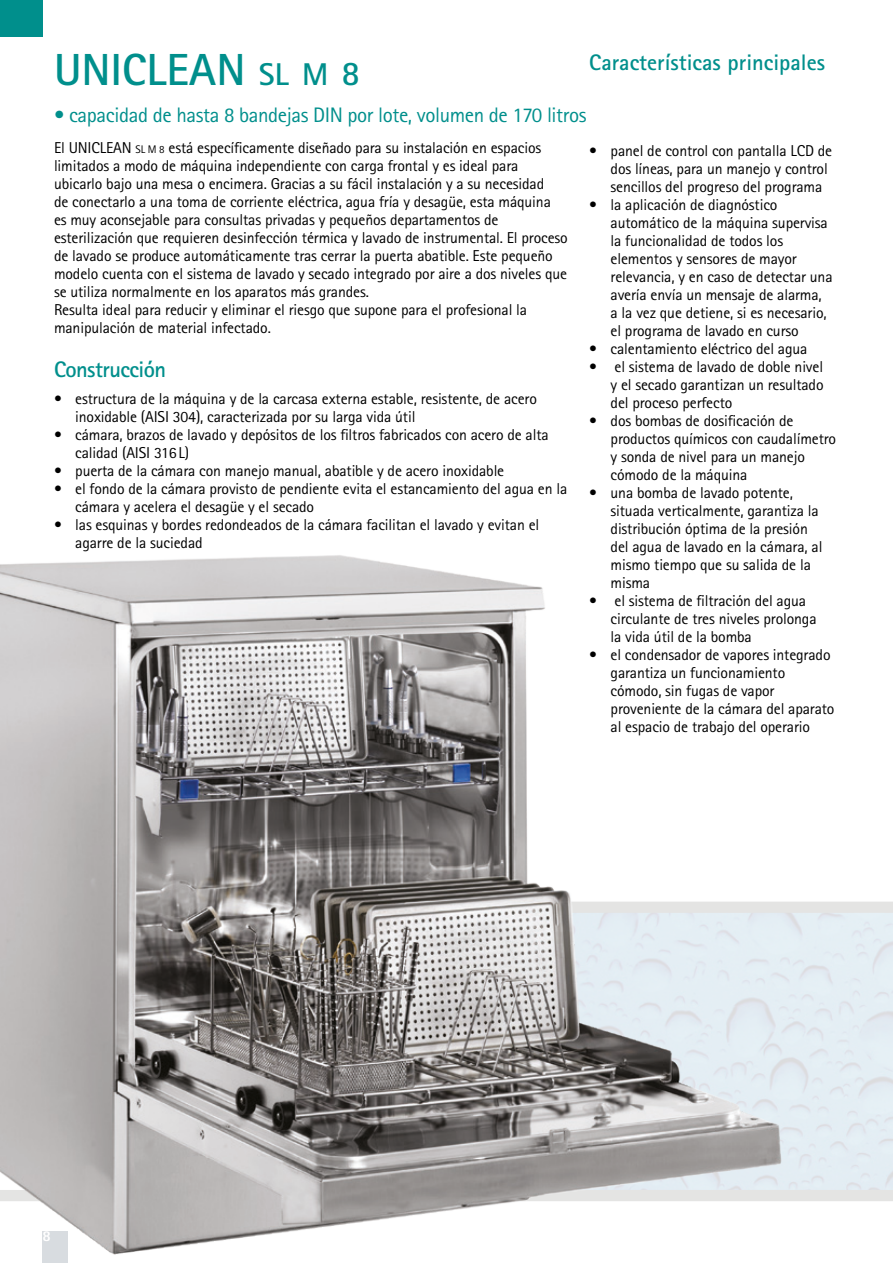
<style>
.page{position:relative;width:893px;height:1263px;background:#fff}
.page>*{position:absolute;margin:0;border:0;box-sizing:border-box;transform-origin:0 0}
.t1{font:700 45px "Rotis Sans Serif Std";color:#008f8c}
.podnadpis_zeleny{font:700 22.5px "Rotis Sans Serif Std";color:#008f8c}
.podnadpis_zeleny-2{font:700 22.5px "Rotis Sans Serif Std";letter-spacing:-.025em;color:#008f8c}
.odrazka_zelena{font:21px "Rotis Sans Serif Std";letter-spacing:-.02em;color:#008f8c}
.odrazka{font:15.75px/18px "Rotis Sans Serif Std";letter-spacing:-.01em;color:#000}
.t2{font:800 15px "Rotis Sans Serif Std";color:#fff}
.s1{font-size:31.5px}
.s2{font-size:34.5px}
.s3{font-size:10.95px}
</style>
<div class="page">
<svg style="left:822px;top:1190px;width:71px;height:11px"></svg>
<svg style="left:822px;top:901px;width:71px;height:12px"></svg>
<img style="left:0;top:555px;width:822px;height:708px">
<div style="left:0;top:0;width:43px;height:36px;background:#008f8c"></div>
<p class="t1" style="left:54px;top:41px;width:308px">UNICLEAN <span class="s1">sl m</span> <span class="s2">8</span></p>
<p class="podnadpis_zeleny" style="left:589px;top:48px;width:237px">Características principales</p>
<p class="odrazka_zelena" style="left:54px;top:103px;width:534px">• capacidad de hasta 8 bandejas DIN por lote, volumen de 170 litros</p>
<p class="odrazka" style="left:54px;top:139px;width:515px">El UNICLEAN <span class="s3">SL M 8</span> está específicamente diseñado para su instalación en espacios limitados a modo de máquina independiente con carga frontal y es ideal para ubicarlo bajo una mesa o encimera. Gracias a su fácil instalación y a su necesidad<br>de conectarlo a una toma de corriente eléctrica, agua fría y desagüe, esta máquina<br>es muy aconsejable para consultas privadas y pequeños departamentos de esterilización que requieren desinfección térmica y lavado de instrumental. El proceso de lavado se produce automáticamente tras cerrar la puerta abatible. Este pequeño modelo cuenta con el sistema de lavado y secado integrado por aire a dos niveles que se utiliza normalmente en los aparatos más grandes.</p>
<p class="odrazka" style="left:54px;top:301px;width:475px">Resulta ideal para reducir y eliminar el riesgo que supone para el profesional la manipulación de material infectado.</p>
<p class="podnadpis_zeleny-2" style="left:54px;top:355px;width:114px">Construcción</p>
<p class="odrazka" style="left:75px;top:389px;width:463px;text-indent:-21px">• estructura de la máquina y de la carcasa externa estable, resistente, de acero inoxidable (AISI 304), caracterizada por su larga vida útil</p>
<p class="odrazka" style="left:75px;top:425px;width:475px;text-indent:-21px">• cámara, brazos de lavado y depósitos de los filtros fabricados con acero de alta calidad (AISI 316L)</p>
<p class="odrazka" style="left:54px;top:461px;width:452px">• puerta de la cámara con manejo manual, abatible y de acero inoxidable</p>
<p class="odrazka" style="left:75px;top:479px;width:494px;text-indent:-21px">• el fondo de la cámara provisto de pendiente evita el estancamiento del agua en la cámara y acelera el desagüe y el secado</p>
<p class="odrazka" style="left:75px;top:515px;width:465px;text-indent:-21px">• las esquinas y bordes redondeados de la cámara facilitan el lavado y evitan el agarre de la suciedad</p>
<p class="odrazka" style="left:611px;top:141px;width:223px;text-indent:-21px">• panel de control con pantalla LCD de dos líneas, para un manejo y control sencillos del progreso del programa</p>
<p class="odrazka" style="left:611px;top:195px;width:224px;text-indent:-21px">• la aplicación de diagnóstico automático de la máquina supervisa la funcionalidad de todos los elementos y sensores de mayor relevancia, y en caso de detectar una avería envía un mensaje de alarma, a la vez que detiene, si es necesario, el programa de lavado en curso</p>
<p class="odrazka" style="left:589px;top:339px;width:220px">• calentamiento eléctrico del agua</p>
<p class="odrazka" style="left:611px;top:357px;width:215px;text-align:justify;text-indent:-21px">• el sistema de lavado de doble nivel y el secado garantizan un resultado del proceso perfecto</p>
<p class="odrazka" style="left:611px;top:411px;width:227px;text-indent:-21px">• dos bombas de dosificación de productos químicos con caudalímetro y sonda de nivel para un manejo cómodo de la máquina</p>
<p class="odrazka" style="left:611px;top:483px;width:213px;text-indent:-21px">• una bomba de lavado potente, situada verticalmente, garantiza la distribución óptima de la presión del agua de lavado en la cámara, al mismo tiempo que su salida de la misma</p>
<p class="odrazka" style="left:611px;top:591px;width:208px;text-indent:-21px">• el sistema de filtración del agua circulante de tres niveles prolonga la vida útil de la bomba</p>
<p class="odrazka" style="left:611px;top:645px;width:225px;text-indent:-21px">• el condensador de vapores integrado garantiza un funcionamiento cómodo, sin fugas de vapor proveniente de la cámara del aparato al espacio de trabajo del operario</p>
<p class="t2" style="left:43px;top:1227px;width:10px">8</p>
</div>
